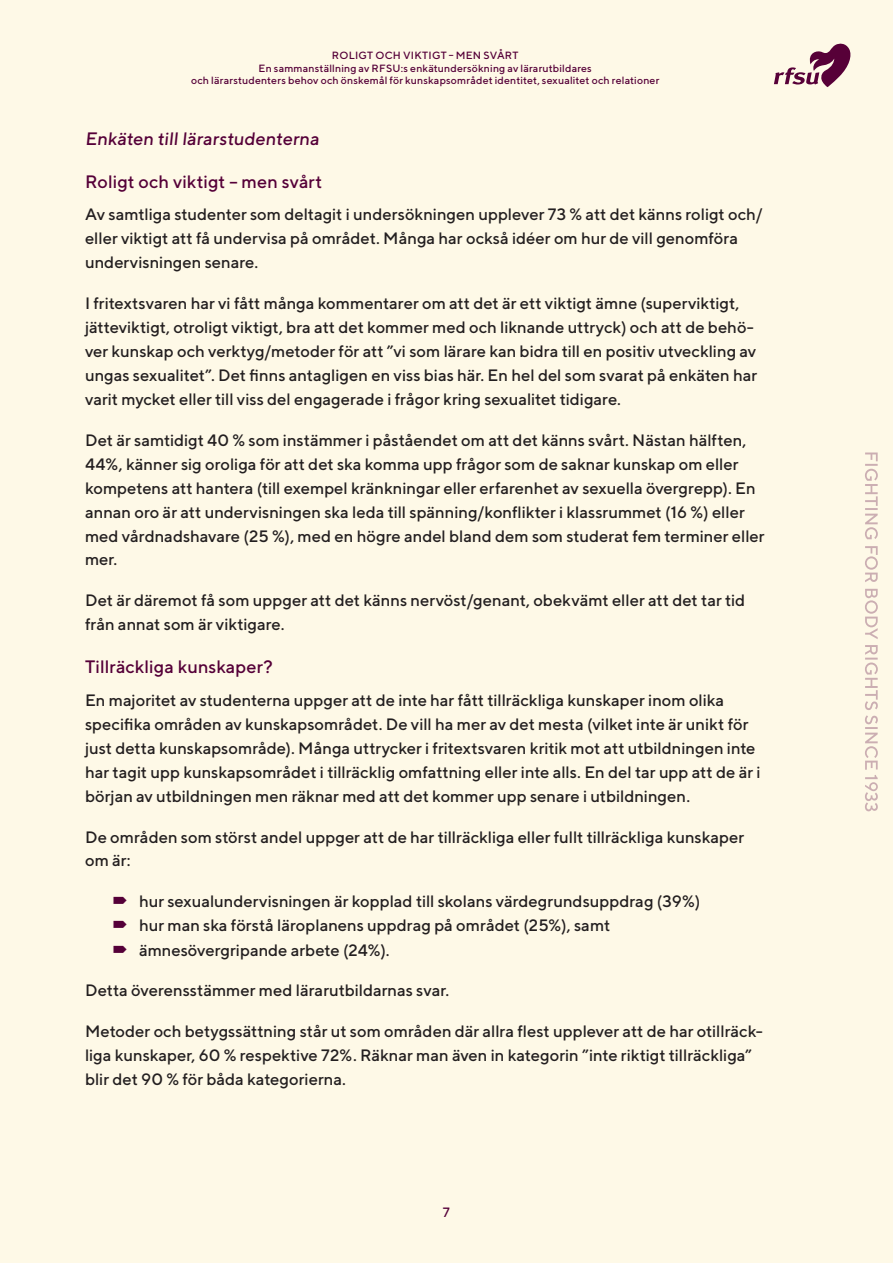
<style>
.page{position:relative;width:893px;height:1263px;background:#fef9e7}
.page>*{position:absolute;margin:0;border:0;box-sizing:border-box;transform-origin:0 0}
.rubbe_3{font:500 18px "TT Norms";letter-spacing:.005em;color:#550038}
.bröd{font:500 18px "TT Norms";color:#550038}
.bröd-2{font:500 16.5px/24px "TT Norms";color:#231f20}
.t1{font:500 13.5px "TT Norms";color:#550038}
.t2{font:500 10.5px/12.6px "TT Norms";letter-spacing:.015em;color:#550038;text-align:center}
</style>
<div class="page">
<svg style="left:865px;top:452px;width:13px;height:359px"></svg>
<svg style="left:774px;top:44px;width:76px;height:43px"></svg>
<p class="t2" style="left:191px;top:49px;width:470px">ROLIGT OCH VIKTIGT – MEN SVÅRT<br>En sammanställning av RFSU:s enkätundersökning av lärarutbildares<br>och lärarstudenters behov och önskemål för kunskapsområdet identitet, sexualitet och relationer</p>
<p class="bröd" style="left:85px;top:127px;width:238px">Enkäten till lärarstudenterna</p>
<p class="rubbe_3" style="left:85px;top:170px;width:239px">Roligt och viktigt – men svårt</p>
<p class="bröd-2" style="left:85px;top:202px;width:679px">Av samtliga studenter som deltagit i undersökningen upplever 73 % att det känns roligt och/ eller viktigt att få undervisa på området. Många har också idéer om hur de vill genomföra undervisningen senare.</p>
<p class="bröd-2" style="left:85px;top:291px;width:674px">I fritextsvaren har vi fått många kommentarer om att det är ett viktigt ämne (superviktigt, jätteviktigt, otroligt viktigt, bra att det kommer med och liknande uttryck) och att de behö&shy;ver kunskap och verktyg/metoder för att ”vi som lärare kan bidra till en positiv utveckling av ungas sexualitet”. Det finns antagligen en viss bias här. En hel del som svarat på enkäten har varit mycket eller till viss del engagerade i frågor kring sexualitet tidigare.</p>
<p class="bröd-2" style="left:85px;top:428px;width:681px">Det är samtidigt 40 % som instämmer i påståendet om att det känns svårt. Nästan hälften, 44%, känner sig oroliga för att det ska komma upp frågor som de saknar kunskap om eller kompetens att hantera (till exempel kränkningar eller erfarenhet av sexuella övergrepp). En annan oro är att undervisningen ska leda till spänning/konflikter i klassrummet (16 %) eller med vårdnadshavare (25 %), med en högre andel bland dem som studerat fem terminer eller mer.</p>
<p class="bröd-2" style="left:85px;top:588px;width:662px">Det är däremot få som uppger att det känns nervöst/genant, obekvämt eller att det tar tid från annat som är viktigare.</p>
<p class="rubbe_3" style="left:85px;top:656px;width:189px">Tillräckliga kunskaper?</p>
<p class="bröd-2" style="left:85px;top:688px;width:677px">En majoritet av studenterna uppger att de inte har fått tillräckliga kunskaper inom olika specifika områden av kunskapsområdet. De vill ha mer av det mesta (vilket inte är unikt för just detta kunskapsområde). Många uttrycker i fritextsvaren kritik mot att utbildningen inte har tagit upp kunskapsområdet i tillräcklig omfattning eller inte alls. En del tar upp att de är i början av utbildningen men räknar med att det kommer upp senare i utbildningen.</p>
<p class="bröd-2" style="left:85px;top:824px;width:661px">De områden som störst andel uppger att de har tillräckliga eller fullt tillräckliga kunskaper om är:</p>
<p class="bröd-2" style="left:139px;top:889px;width:563px">hur sexualundervisningen är kopplad till skolans värdegrundsuppdrag (39%) hur man ska förstå läroplanens uppdrag på området (25%), samt ämnesövergripande arbete (24%).</p>
<p class="bröd-2" style="left:85px;top:978px;width:366px">Detta överensstämmer med lärarutbildarnas svar.</p>
<p class="bröd-2" style="left:85px;top:1019px;width:679px">Metoder och betygssättning står ut som områden där allra flest upplever att de har otillräck&shy;liga kunskaper, 60 % respektive 72%. Räknar man även in kategorin ”inte riktigt tillräckliga” blir det 90 % för båda kategorierna.</p>
<p class="t1" style="left:443px;top:1204px;width:9px">7</p>
</div>
